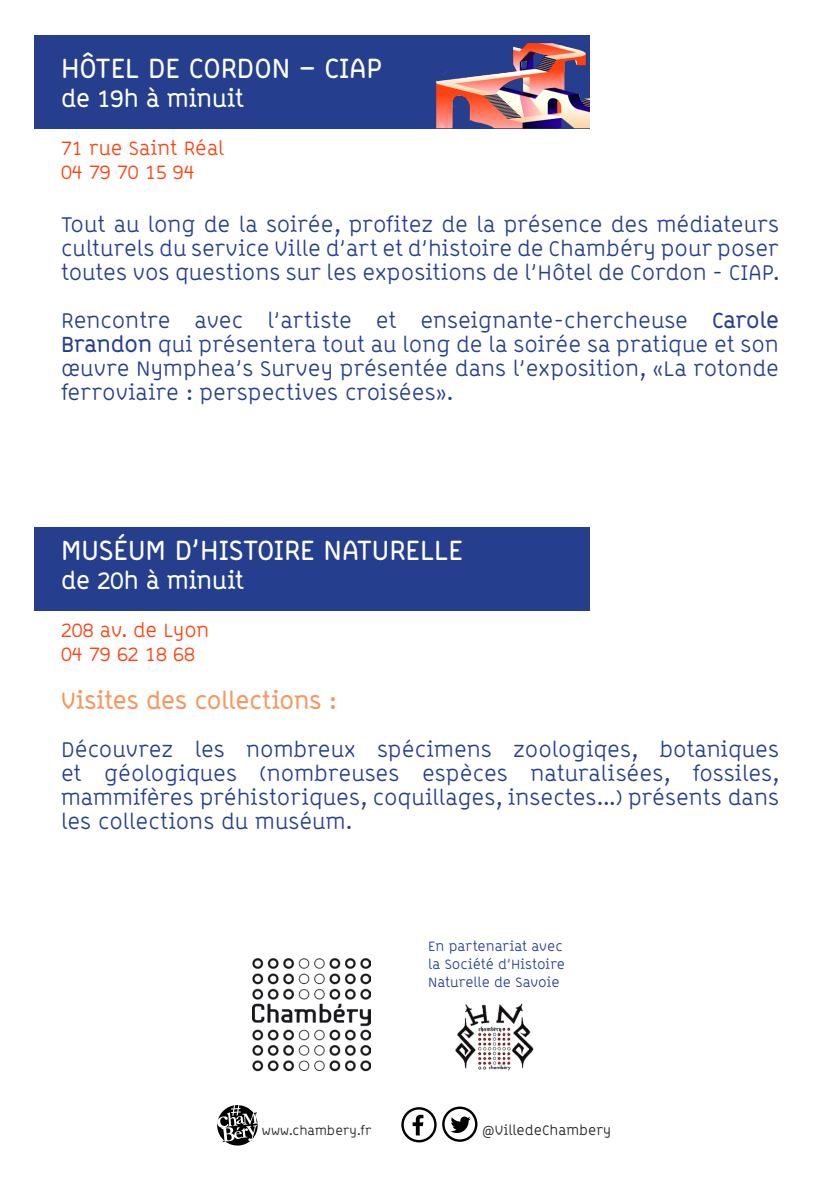
<style>
.page{position:relative;width:840px;height:1191px;background:#fff}
.page>*{position:absolute;margin:0;border:0;box-sizing:border-box;transform-origin:0 0}
.t1{font:700 28px "B Line Chambery";color:#fff}
.t2{font:700 24px "B Line Chambery";color:#fff}
.t3{font:700 24px "B Line Chambery";color:#f79860}
.t4{font:22px/24px "B Line Chambery";color:#253f8e;text-align:justify}
.t5{font:20px/24px "B Line Chambery";color:#ff4111}
.t6{font:14.2px "B Line Chambery";color:#231f20}
.t7{font:14px "B Line Chambery";color:#253f8e}
.t8{font:13.2px "B Line Chambery";color:#231f20}
.s1{font-weight:700}
</style>
<div class="page">
<svg style="left:217px;top:1105px;width:41px;height:41px"></svg>
<svg style="left:401px;top:1107px;width:35px;height:35px"></svg>
<svg style="left:442px;top:1106px;width:35px;height:35px"></svg>
<img style="left:252px;top:958px;width:118px;height:113px">
<img style="left:455px;top:1003px;width:79px;height:68px">
<div style="left:34px;top:35px;width:555px;height:94px;background:#253f8e"></div>
<div style="left:34px;top:527px;width:555px;height:83px;background:#253f8e"></div>
<img style="left:436px;top:43px;width:153px;height:86px">
<p class="t1" style="left:61px;top:52px;width:322px">HÔTEL DE CORDON – CIAP</p>
<p class="t2" style="left:61px;top:84px;width:184px">de 19h à minuit</p>
<p class="t5" style="left:61px;top:136px;width:165px">71 rue Saint Réal<br>04 79 70 15 94</p>
<p class="t4" style="left:61px;top:212px;width:719px">Tout au long de la soirée, profitez de la présence des médiateurs culturels du service Ville d’art et d’histoire de Chambéry pour poser toutes vos questions sur les expositions de l’Hôtel de Cordon - CIAP.</p>
<p class="t4" style="left:61px;top:308px;width:719px">Rencontre avec l’artiste et enseignante-chercheuse <span class="s1">Carole Brandon</span> qui présentera tout au long de la soirée sa pratique et son œuvre Nymphea’s Survey présentée dans l’exposition, «La rotonde ferroviaire : perspectives croisées».</p>
<p class="t1" style="left:61px;top:534px;width:403px">MUSÉUM D’HISTOIRE NATURELLE</p>
<p class="t2" style="left:61px;top:566px;width:184px">de 20h à minuit</p>
<p class="t5" style="left:61px;top:618px;width:150px">208 av. de Lyon</p>
<p class="t5" style="left:61px;top:642px;width:135px">04 79 62 18 68</p>
<p class="t3" style="left:61px;top:686px;width:276px">Visites des collections :</p>
<p class="t4" style="left:61px;top:737px;width:719px">Découvrez les nombreux spécimens zoologiqes, botaniques et géologiques (nombreuses espèces naturalisées, fossiles, mammifères préhistoriques, coquillages, insectes...) présents dans les collections du muséum.</p>
<p class="t7" style="left:428px;top:938px;width:136px">En partenariat avec</p>
<p class="t7" style="left:428px;top:956px;width:138px">la Société d’Histoire</p>
<p class="t7" style="left:428px;top:974px;width:133px">Naturelle de Savoie</p>
<p class="t8" style="left:262px;top:1122px;width:111px">www.chambery.fr</p>
<p class="t6" style="left:481px;top:1121px;width:131px">@VilledeChambery</p>
</div>
